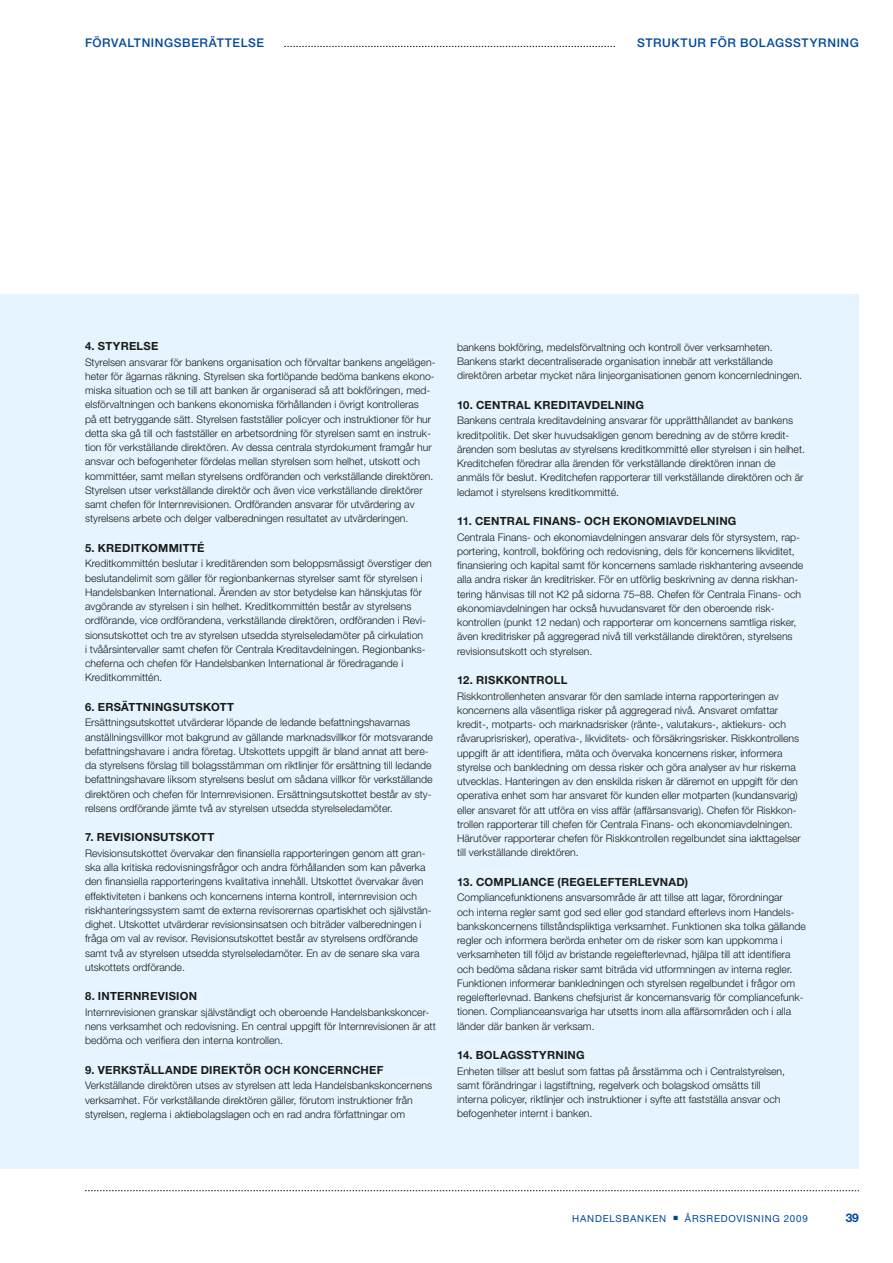
<style>
.page{position:relative;width:893px;height:1263px;background:#fff}
.page>*{position:absolute;margin:0;border:0;box-sizing:border-box;transform-origin:0 0}
.t1{font:500 12px "Helvetica Neue LT Std";letter-spacing:.05em;color:#00489a}
.t2{font:700 12px "Helvetica Neue LT Std";color:#00489a}
.t3{font:700 11.25px "Helvetica Neue LT Std";letter-spacing:.02em;color:#1b1b1a}
.t4{font:300 10.5px/14.2px "Helvetica Neue LT Std";color:#1b1b1a}
.t5{font:9.75px "Helvetica Neue LT Std";letter-spacing:.08em;color:#00489a}
</style>
<div class="page">
<svg style="left:85px;top:1190px;width:774px;height:1px"></svg>
<svg style="left:284px;top:46px;width:331px;height:1px"></svg>
<div style="left:0;top:294px;width:859px;height:874px;background:#e5f4fe"></div>
<p class="t1" style="left:85px;top:35px;width:181px">FÖRVALTNINGSBERÄTTELSE</p>
<p class="t1" style="left:637px;top:35px;width:223px">STRUKTUR FÖR BOLAGSSTYRNING</p>
<p class="t3" style="left:85px;top:339px;width:75px">4. STYRELSE</p>
<p class="t4" style="left:85px;top:354px;width:352px">Styrelsen ansvarar för bankens organisation och förvaltar bankens angelägen&shy;heter för ägarnas räkning. Styrelsen ska fortlöpande bedöma bankens ekono&shy;miska situation och se till att banken är organiserad så att bokföringen, med&shy;elsförvaltningen och bankens ekonomiska förhållanden i övrigt kontrolleras<br>på ett betryggande sätt. Styrelsen fastställer policyer och instruktioner för hur detta ska gå till och fastställer en arbetsordning för styrelsen samt en instruk&shy;tion för verkställande direktören. Av dessa centrala styrdokument framgår hur ansvar och befogenheter fördelas mellan styrelsen som helhet, utskott och kommittéer, samt mellan styrelsens ordföranden och verkställande direktören.<br>Styrelsen utser verkställande direktör och även vice verkställande direktörer samt chefen för Internrevisionen. Ordföranden ansvarar för utvärdering av styrelsens arbete och delger valberedningen resultatet av utvärderingen.</p>
<p class="t3" style="left:85px;top:541px;width:121px">5. KREDITKOMM ITTÉ</p>
<p class="t4" style="left:85px;top:556px;width:348px">Kreditkommittén beslutar i kreditärenden som beloppsmässigt överstiger den beslutandelimit som gäller för regionbankernas styrelser samt för styrelsen i Handelsbanken International. Ärenden av stor betydelse kan hänskjutas för avgörande av styrelsen i sin helhet. Kreditkommittén består av styrelsens ordförande, vice ordförandena, verkställande direktören, ordföranden i Revi&shy;sionsutskottet och tre av styrelsen utsedda styrelseledamöter på cirkulation<br>i tvåårsintervaller samt chefen för Centrala Kreditavdelningen. Regionbanks&shy;cheferna och chefen för Handelsbanken International är föredragande i Kreditkommittén.</p>
<p class="t3" style="left:85px;top:700px;width:151px">6. ERSÄTTNINGSUTSKOTT</p>
<p class="t4" style="left:85px;top:715px;width:349px">Ersättningsutskottet utvärderar löpande de ledande befattningshavarnas anställningsvillkor mot bakgrund av gällande marknadsvillkor för motsvarande befattningshavare i andra företag. Utskottets uppgift är bland annat att bere&shy;da styrelsens förslag till bolagsstämman om riktlinjer för ersättning till ledande befattningshavare liksom styrelsens beslut om sådana villkor för verkställande direktören och chefen för Internrevisionen. Ersättningsutskottet består av sty&shy;relsens ordförande jämte två av styrelsen utsedda styrelseledamöter.</p>
<p class="t3" style="left:85px;top:830px;width:131px">7. REVISIONSUTSKOTT</p>
<p class="t4" style="left:85px;top:846px;width:348px">Revisionsutskottet övervakar den finansiella rapporteringen genom att gran&shy;ska alla kritiska redovisningsfrågor och andra förhållanden som kan påverka den finansiella rapporteringens kvalitativa innehåll. Utskottet övervakar även effektiviteten i bankens och koncernens interna kontroll, internrevision och riskhanteringssystem samt de externa revisorernas opartiskhet och självstän&shy;dighet. Utskottet utvärderar revisionsinsatsen och biträder valberedningen i fråga om val av revisor. Revisionsutskottet består av styrelsens ordförande samt två av styrelsen utsedda styrelseledamöter. En av de senare ska vara utskottets ordförande.</p>
<p class="t3" style="left:85px;top:989px;width:114px">8. INTERNREVISION</p>
<p class="t4" style="left:85px;top:1005px;width:352px">Internrevisionen granskar självständigt och oberoende Handelsbankskoncer&shy;nens verksamhet och redovisning. En central uppgift för Internrevisionen är att bedöma och verifiera den interna kontrollen.</p>
<p class="t3" style="left:85px;top:1063px;width:299px">9. VERKSTÄLLANDE DIREKTÖR OCH KONCERNCHEF</p>
<p class="t4" style="left:85px;top:1078px;width:349px">Verkställande direktören utses av styrelsen att leda Handelsbankskoncernens verksamhet. För verkställande direktören gäller, förutom instruktioner från styrelsen, reglerna i aktiebolagslagen och en rad andra författningar om</p>
<p class="t4" style="left:457px;top:340px;width:347px">bankens bokföring, medelsförvaltning och kontroll över verksamheten.<br>Bankens starkt decentraliserade organisation innebär att verkställande direktören arbetar mycket nära linjeorganisationen genom koncernledningen.</p>
<p class="t3" style="left:457px;top:398px;width:188px">10. CENTRAL KREDITAVDELNING</p>
<p class="t4" style="left:457px;top:413px;width:349px">Bankens centrala kreditavdelning ansvarar för upprätthållandet av bankens kreditpolitik. Det sker huvudsakligen genom beredning av de större kredit&shy;ärenden som beslutas av styrelsens kreditkommitté eller styrelsen i sin helhet.<br>Kreditchefen föredrar alla ärenden för verkställande direktören innan de anmäls för beslut. Kreditchefen rapporterar till verkställande direktören och är ledamot i styrelsens kreditkommitté.</p>
<p class="t3" style="left:457px;top:514px;width:36px">11. CENTRAL</p>
<p class="t3" style="left:533px;top:514px;width:15px">FINANS</p>
<p class="t3" style="left:576px;top:514px;width:46px">- OCH EKONO</p>
<p class="t3" style="left:655px;top:514px;width:19px">MIAVDELNING</p>
<p class="t4" style="left:457px;top:529px;width:348px">Centrala Finans- och ekonomiavdelningen ansvarar dels för styrsystem, rap&shy;portering, kontroll, bokföring och redovisning, dels för koncernens likviditet, finansiering och kapital samt för koncernens samlade riskhantering avseende alla andra risker än kreditrisker. För en utförlig beskrivning av denna riskhan&shy;tering hänvisas till not K2 på sidorna 75–88. Chefen för Centrala Finans- och ekonomiavdelningen har också huvudansvaret för den oberoende risk&shy;kontrollen (punkt 12 nedan) och rapporterar om koncernens samtliga risker, även kreditrisker på aggregerad nivå till verkställande direktören, styrelsens revisionsutskott och styrelsen.</p>
<p class="t3" style="left:457px;top:673px;width:112px">12. RISKKONTROLL</p>
<p class="t4" style="left:457px;top:688px;width:345px">Riskkontrollenheten ansvarar för den samlade interna rapporteringen av koncernens alla väsentliga risker på aggregerad nivå. Ansvaret omfattar kredit-, motparts- och marknadsrisker (ränte-, valutakurs-, aktiekurs- och råvaruprisrisker), operativa-, likviditets- och försäkringsrisker. Riskkontrollens uppgift är att identifiera, mäta och övervaka koncernens risker, informera styrelse och bankledning om dessa risker och göra analyser av hur riskerna utvecklas. Hanteringen av den enskilda risken är däremot en uppgift för den operativa enhet som har ansvaret för kunden eller motparten (kundansvarig) eller ansvaret för att utföra en viss affär (affärsansvarig). Chefen för Riskkon&shy;trollen rapporterar till chefen för Centrala Finans- och ekonomiavdelningen.<br>Härutöver rapporterar chefen för Riskkontrollen regelbundet sina iakttagelser till verkställande direktören.</p>
<p class="t3" style="left:457px;top:875px;width:233px">13. COMPLIANCE (REGELEFTERLEVNAD)</p>
<p class="t4" style="left:457px;top:890px;width:350px">Compliancefunktionens ansvarsområde är att tillse att lagar, förordningar<br>och interna regler samt god sed eller god standard efterlevs inom Handels&shy;bankskoncernens tillståndspliktiga verksamhet. Funktionen ska tolka gällande regler och informera berörda enheter om de risker som kan uppkomma i verksamheten till följd av bristande regelefterlevnad, hjälpa till att identifiera och bedöma sådana risker samt biträda vid utformningen av interna regler.<br>Funktionen informerar bankledningen och styrelsen regelbundet i frågor om regelefterlevnad. Bankens chefsjurist är koncernansvarig för compliancefunk&shy;tionen. Complianceansvariga har utsetts inom alla affärsområden och i alla länder där banken är verksam.</p>
<p class="t3" style="left:457px;top:1048px;width:129px">14. BOLAGSSTYRNING</p>
<p class="t4" style="left:457px;top:1063px;width:330px">Enheten tillser att beslut som fattas på årsstämma och i Centralstyrelsen, samt förändringar i lagstiftning, regelverk och bolagskod omsätts till interna policyer, riktlinjer och instruktioner i syfte att fastställa ansvar och befogenheter internt i banken.</p>
<p class="t5" style="left:572px;top:1212px;width:95px">HANDELSBANKEN</p>
<p class="t5" style="left:685px;top:1212px;width:30px">ÅRSRED</p>
<p class="t5" style="left:728px;top:1212px;width:81px">OVISN ING 2009</p>
<p class="t2" style="left:846px;top:1210px;width:15px">39</p>
</div>
